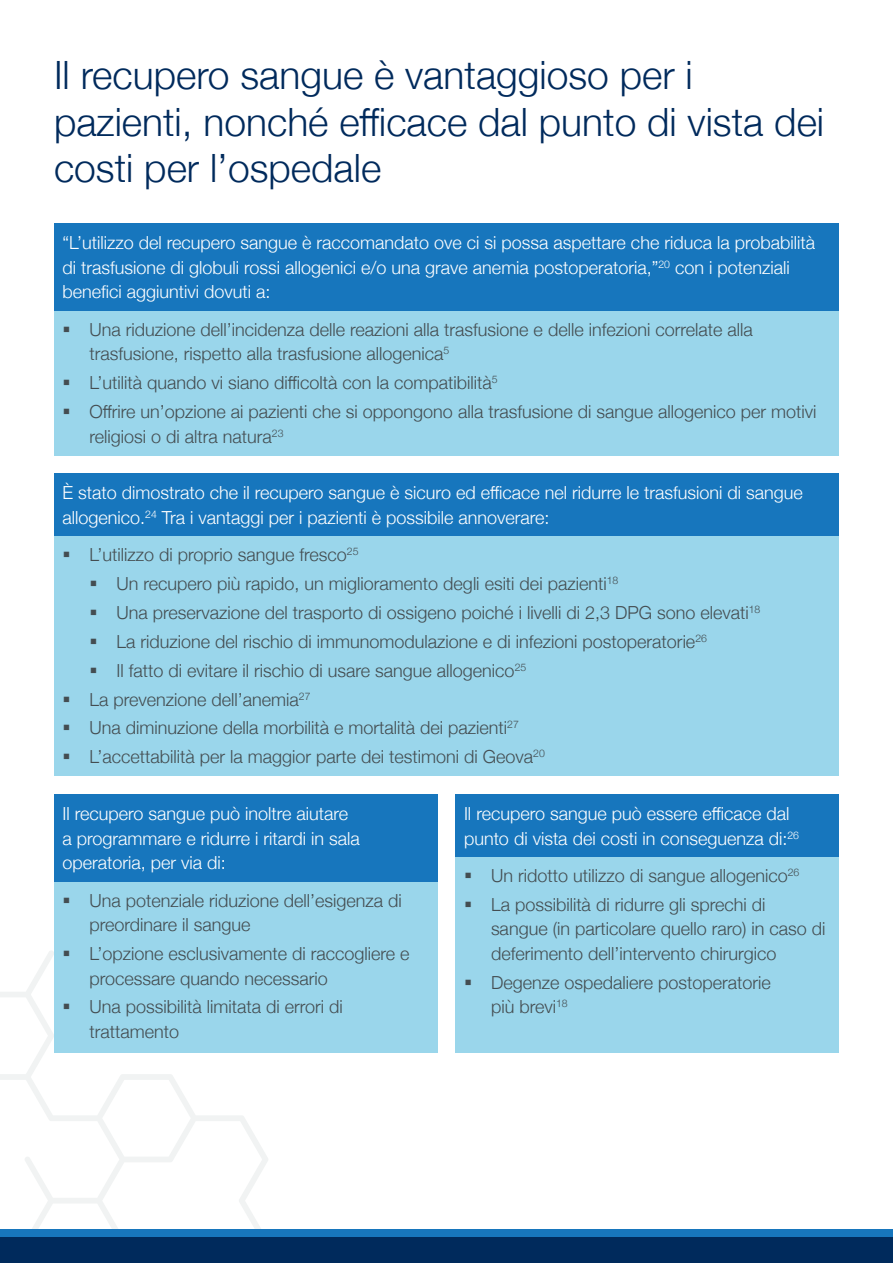
<style>
.page{position:relative;width:893px;height:1263px;background:#fff}
.page>*{position:absolute;margin:0;border:0;box-sizing:border-box;transform-origin:0 0}
.Page_Header{font:300 39px/46.8px "Helvetica Neue";color:#002a5c}
.t1{font:300 18px/24.6px "Helvetica Neue";color:#444d51}
.Body_Header{font:300 18px/24.6px "Helvetica Neue";color:#fff}
</style>
<div class="page">
<svg style="left:0;top:951px;width:268px;height:278px"></svg>
<div style="left:0;top:1229px;width:893px;height:8px;background:#1776bd"></div>
<div style="left:0;top:1237px;width:893px;height:26px;background:#002a5c"></div>
<div style="left:54px;top:223px;width:785px;height:232px;background:#9ad6eb"></div>
<div style="left:54px;top:223px;width:785px;height:88px;background:#1776bd"></div>
<div style="left:54px;top:473px;width:785px;height:303px;background:#9ad6eb"></div>
<div style="left:54px;top:473px;width:785px;height:63px;background:#1776bd"></div>
<div style="left:54px;top:794px;width:383px;height:259px;background:#9ad6eb"></div>
<div style="left:54px;top:794px;width:383px;height:87px;background:#1776bd"></div>
<div style="left:455px;top:794px;width:384px;height:259px;background:#9ad6eb"></div>
<div style="left:455px;top:794px;width:384px;height:63px;background:#1776bd"></div>
<p class="Page_Header" style="left:54px;top:49px;width:772px">Il recupero sangue è vantaggioso per i pazienti, nonché efficace dal punto di vista dei costi per l’ospedale</p>
<p class="Body_Header" style="left:63px;top:229px;width:754px">“L’utilizzo del recupero sangue è raccomandato ove ci si possa aspettare che riduca la probabilità di trasfusione di globuli rossi allogenici e/o una grave anemia postoperatoria,”<sup>20</sup> con i potenziali benefici aggiuntivi dovuti a:</p>
<p class="t1" style="left:90px;top:316px;width:665px">Una riduzione dell’incidenza delle reazioni alla trasfusione e delle infezioni correlate alla trasfusione, rispetto alla trasfusione allogenica<sup>5</sup></p>
<p class="t1" style="left:90px;top:369px;width:410px">L’utilità quando vi siano difficoltà con la compatibilità<sup>5</sup></p>
<p class="t1" style="left:90px;top:398px;width:728px">Offrire un’opzione ai pazienti che si oppongono alla trasfusione di sangue allogenico per motivi religiosi o di altra natura<sup>23</sup></p>
<p class="Body_Header" style="left:63px;top:479px;width:742px">È stato dimostrato che il recupero sangue è sicuro ed efficace nel ridurre le trasfusioni di sangue allogenico.<sup>24</sup> Tra i vantaggi per i pazienti è possibile annoverare:</p>
<p class="t1" style="left:90px;top:541px;width:270px">L’utilizzo di proprio sangue fresco<sup>25</sup></p>
<p class="t1" style="left:117px;top:570px;width:503px">Un recupero più rapido, un miglioramento degli esiti dei pazienti<sup>18</sup></p>
<p class="t1" style="left:117px;top:599px;width:645px">Una preservazione del trasporto di ossigeno poiché i livelli di 2,3 DPG sono elevati<sup>18</sup></p>
<p class="t1" style="left:117px;top:628px;width:592px">La riduzione del rischio di immunomodulazione e di infezioni postoperatorie<sup>26</sup></p>
<p class="t1" style="left:117px;top:657px;width:411px">Il fatto di evitare il rischio di usare sangue allogenico<sup>25</sup></p>
<p class="t1" style="left:90px;top:685px;width:223px">La prevenzione dell’anemia<sup>27</sup></p>
<p class="t1" style="left:90px;top:714px;width:431px">Una diminuzione della morbilità e mortalità dei pazienti<sup>27</sup></p>
<p class="t1" style="left:90px;top:743px;width:457px">L’accettabilità per la maggior parte dei testimoni di Geova<sup>20</sup></p>
<p class="Body_Header" style="left:63px;top:800px;width:299px">Il recupero sangue può inoltre aiutare a programmare e ridurre i ritardi in sala operatoria, per via di:</p>
<p class="t1" style="left:90px;top:886px;width:314px">Una potenziale riduzione dell’esigenza di preordinare il sangue</p>
<p class="t1" style="left:90px;top:940px;width:322px">L’opzione esclusivamente di raccogliere e processare quando necessario</p>
<p class="t1" style="left:90px;top:993px;width:255px">Una possibilità limitata di errori di trattamento</p>
<p class="Body_Header" style="left:464px;top:800px;width:337px">Il recupero sangue può essere efficace dal punto di vista dei costi in conseguenza di:<sup>26</sup></p>
<p class="t1" style="left:491px;top:862px;width:310px">Un ridotto utilizzo di sangue allogenico<sup>26</sup></p>
<p class="t1" style="left:491px;top:891px;width:336px">La possibilità di ridurre gli sprechi di sangue (in particolare quello raro) in caso di deferimento dell’intervento chirurgico</p>
<p class="t1" style="left:491px;top:969px;width:281px">Degenze ospedaliere postoperatorie più brevi<sup>18</sup></p>
</div>
